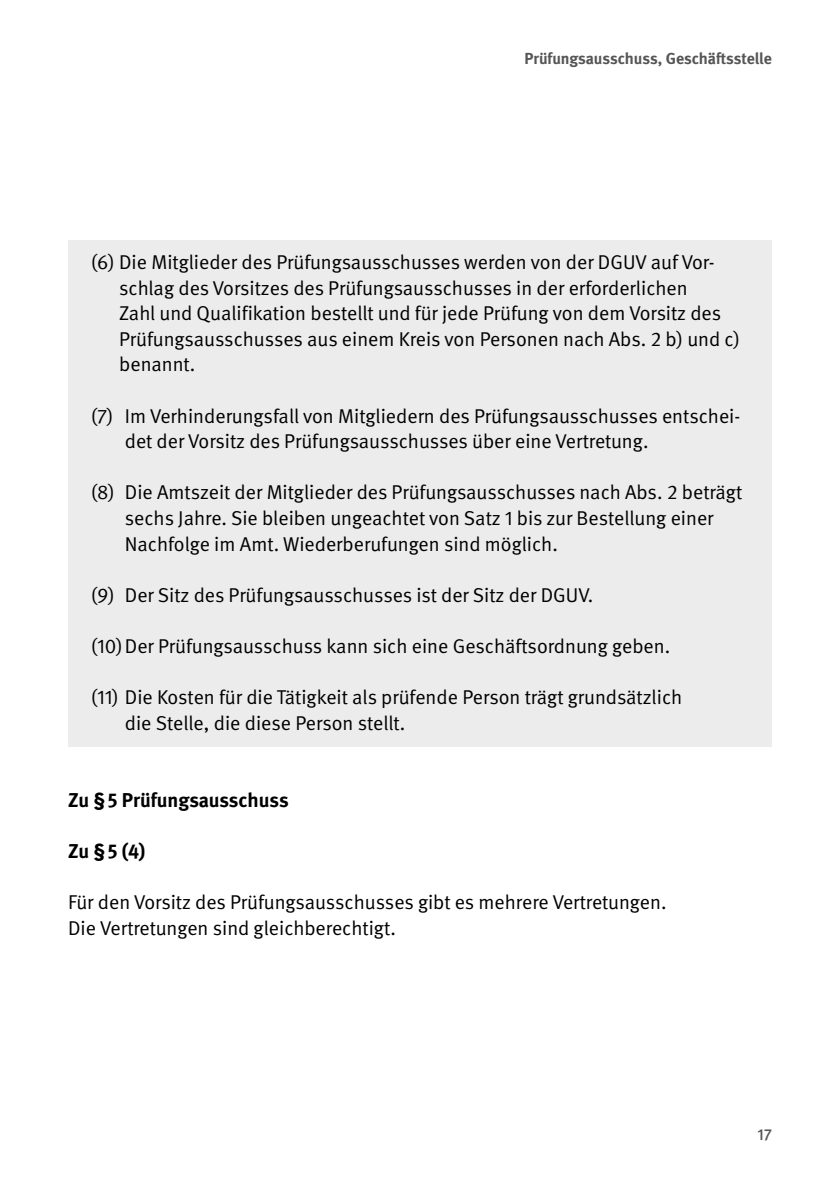
<style>
.page{position:relative;width:840px;height:1191px;background:#fff}
.page>*{position:absolute;margin:0;border:0;box-sizing:border-box;transform-origin:0 0}
.Fließtext_FT_Abstand_vor_nach_hinterlegt{font:20px/25.6px "DGUV Meta";color:#000}
.Fließtext_FT_Abstand_vor_hinterlegt_OBEN{font:20px/25.6px "DGUV Meta";color:#000}
.Fließtext_FT_Abstand_vor_und_nach{font:20px/25.6px "DGUV Meta";color:#000}
.Fließtext_FT_Abstand_vor_bold_2{font:700 20px "DGUV Meta";letter-spacing:-.005em;color:#000}
.Fließtext_FT_Abstand_vor_bold{font:700 20px "DGUV Meta";color:#000}
.t1{font:700 16px "DGUV Meta";letter-spacing:-.005em;color:#565655}
.t2{font:500 16px "DGUV Meta";color:#565655}
</style>
<div class="page">
<div style="left:68px;top:240px;width:703px;height:148px;background:#ececec"></div>
<div style="left:68px;top:374px;width:703px;height:90px;background:#ececec"></div>
<div style="left:68px;top:451px;width:703px;height:116px;background:#ececec"></div>
<div style="left:68px;top:553px;width:703px;height:65px;background:#ececec"></div>
<div style="left:68px;top:605px;width:703px;height:64px;background:#ececec"></div>
<div style="left:68px;top:656px;width:703px;height:90px;background:#ececec"></div>
<p class="t1" style="left:524px;top:49px;width:249px">Prüfungsausschuss, Geschäftsstelle</p>
<p class="Fließtext_FT_Abstand_vor_hinterlegt_OBEN" style="left:119px;top:250px;width:622px;text-indent:-28px">(6) Die Mitglieder des Prüfungsausschusses werden von der DGUV auf Vor&shy;schlag des Vorsitzes des Prüfungsausschusses in der erforderlichen<br>Zahl und Qualifikation bestellt und für jede Prüfung von dem Vorsitz des Prüfungsausschusses aus einem Kreis von Personen nach Abs. 2 b) und c) benannt.</p>
<p class="Fließtext_FT_Abstand_vor_nach_hinterlegt" style="left:125px;top:403px;width:616px;text-indent:-34px">(7) Im Verhinderungsfall von Mitgliedern des Prüfungsausschusses entschei&shy;det der Vorsitz des Prüfungsausschusses über eine Vertretung.</p>
<p class="Fließtext_FT_Abstand_vor_nach_hinterlegt" style="left:125px;top:480px;width:618px;text-indent:-34px">(8) Die Amtszeit der Mitglieder des Prüfungsausschusses nach Abs. 2 beträgt sechs Jahre. Sie bleiben ungeachtet von Satz 1 bis zur Bestellung einer<br>Nachfolge im Amt. Wiederberufungen sind möglich.</p>
<p class="Fließtext_FT_Abstand_vor_nach_hinterlegt" style="left:91px;top:582px;width:503px">(9) Der Sitz des Prüfungsausschusses ist der Sitz der DGUV.</p>
<p class="Fließtext_FT_Abstand_vor_nach_hinterlegt" style="left:91px;top:634px;width:580px">(10)Der Prüfungsausschuss kann sich eine Geschäftsordnung geben.</p>
<p class="Fließtext_FT_Abstand_vor_nach_hinterlegt" style="left:125px;top:685px;width:558px;text-indent:-34px">(11) Die Kosten für die Tätigkeit als prüfende Person trägt grundsätzlich die Stelle, die diese Person stellt.</p>
<p class="Fließtext_FT_Abstand_vor_bold_2" style="left:68px;top:788px;width:222px">Zu §5 Prüfungsausschuss</p>
<p class="Fließtext_FT_Abstand_vor_bold" style="left:68px;top:839px;width:79px">Zu §5 (4)</p>
<p class="Fließtext_FT_Abstand_vor_und_nach" style="left:68px;top:890px;width:599px">Für den Vorsitz des Prüfungsausschusses gibt es mehrere Vertretungen.<br>Die Vertretungen sind gleichberechtigt.</p>
<p class="t2" style="left:756px;top:1124px;width:16px">17</p>
</div>
